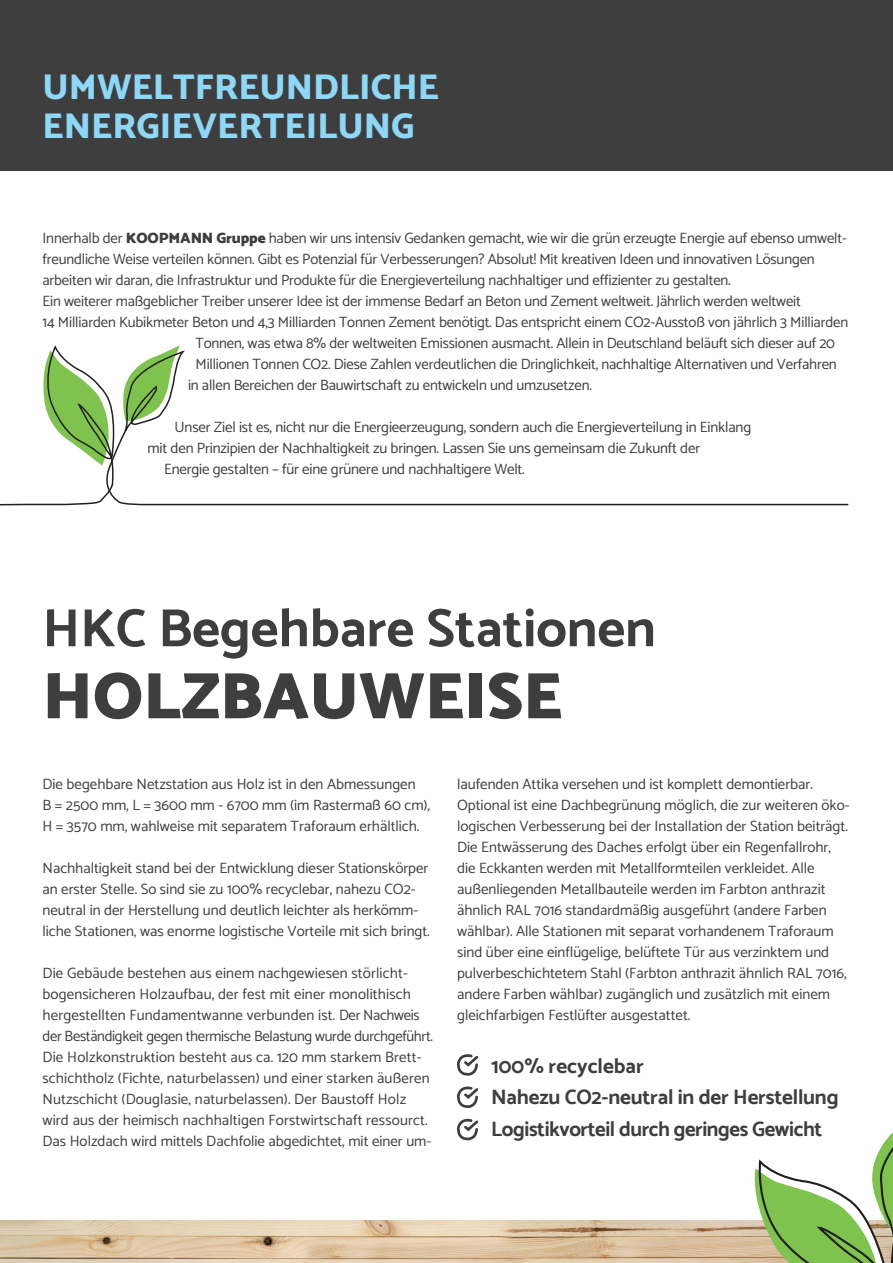
<style>
.page{position:relative;width:893px;height:1263px;background:#fff}
.page>*{position:absolute;margin:0;border:0;box-sizing:border-box;transform-origin:0 0}
.t1{font:900 66px "Catamaran";color:#3e3e3f}
.t2{font:700 54px "Catamaran";color:#3e3e3f}
.t3{font:800 36px/39px "Catamaran";color:#8dd7f7}
.t4{font:700 21px/31.5px "Catamaran";letter-spacing:-.01em;color:#3e3e3f}
.t5{font:15px/21px "Catamaran";color:#3e3e3f}
.s1{font-weight:900}
</style>
<div class="page">
<div style="left:0;top:0;width:893px;height:170px;background:#3e3e3f"></div>
<img style="left:0;top:1220px;width:751px;height:43px">
<svg style="left:180px;top:350px;width:669px;height:156px"></svg>
<svg style="left:0;top:345px;width:180px;height:161px"></svg>
<svg style="left:457px;top:1054px;width:22px;height:22px"></svg>
<svg style="left:457px;top:1086px;width:22px;height:22px"></svg>
<svg style="left:457px;top:1118px;width:22px;height:23px"></svg>
<svg style="left:751px;top:1132px;width:142px;height:131px"></svg>
<h3 class="t3" style="left:43px;top:67px;width:398px">UMWELTFREUNDLICHE<br>ENERGIEVERTEILUNG</h3>
<p class="t5" style="left:43px;top:227px;width:806px">Innerhalb der <span class="s1">KOOPMANN Gruppe</span> haben wir uns intensiv Gedanken gemacht, wie wir die grün erzeugte Energie auf ebenso umwelt-</p>
<p class="t5" style="left:43px;top:248px;width:774px">freundliche Weise verteilen können. Gibt es Potenzial für Verbesserungen? Absolut! Mit kreativen Ideen und innovativen Lösungen</p>
<p class="t5" style="left:43px;top:269px;width:690px">arbeiten wir daran, die Infrastruktur und Produkte für die Energieverteilung nachhaltiger und effizienter zu gestalten.</p>
<p class="t5" style="left:43px;top:290px;width:760px">Ein weiterer maßgeblicher Treiber unserer Idee ist der immense Bedarf an Beton und Zement weltweit. Jährlich werden weltweit</p>
<p class="t5" style="left:43px;top:311px;width:807px">14 Milliarden Kubikmeter Beton und 4,3 Milliarden Tonnen Zement benötigt. Das entspricht einem CO2-Ausstoß von jährlich 3 Milliarden</p>
<p class="t5" style="left:196px;top:332px;width:641px">Tonnen, was etwa 8% der weltweiten Emissionen ausmacht. Allein in Deutschland beläuft sich dieser auf 20</p>
<p class="t5" style="left:196px;top:353px;width:643px">Millionen Tonnen CO2. Diese Zahlen verdeutlichen die Dringlichkeit, nachhaltige Alternativen und Verfahren</p>
<p class="t5" style="left:188px;top:374px;width:405px">in allen Bereichen der Bauwirtschaft zu entwickeln und umzusetzen.</p>
<p class="t5" style="left:175px;top:416px;width:578px">Unser Ziel ist es, nicht nur die Energieerzeugung, sondern auch die Energieverteilung in Einklang</p>
<p class="t5" style="left:148px;top:437px;width:554px">mit den Prinzipien der Nachhaltigkeit zu bringen. Lassen Sie uns gemeinsam die Zukunft der</p>
<p class="t5" style="left:164px;top:458px;width:362px">Energie gestalten – für eine grünere und nachhaltigere Welt.</p>
<h2 class="t2" style="left:43px;top:587px;width:615px">HKC Begehbare Stationen</h2>
<h1 class="t1" style="left:43px;top:646px;width:521px">HOLZBAUWEISE</h1>
<p class="t5" style="left:43px;top:773px;width:389px">Die begehbare Netzstation aus Holz ist in den Abmessungen<br>B = 2500 mm, L = 3600 mm - 6700 mm (im Rastermaß 60 cm),<br>H = 3570 mm, wahlweise mit separatem Traforaum erhältlich.</p>
<p class="t5" style="left:43px;top:857px;width:389px">Nachhaltigkeit stand bei der Entwicklung dieser Stationskörper an erster Stelle. So sind sie zu 100% recyclebar, nahezu CO2- neutral in der Herstellung und deutlich leichter als herkömm&shy;liche Stationen, was enorme logistische Vorteile mit sich bringt.</p>
<p class="t5" style="left:43px;top:962px;width:392px">Die Gebäude bestehen aus einem nachgewiesen störlicht&shy;bogensicheren Holzaufbau, der fest mit einer monolithisch hergestellten Fundamentwanne verbunden ist. Der Nachweis der Beständigkeit gegen thermische Belastung wurde durchgeführt.<br>Die Holzkonstruktion besteht aus ca. 120 mm starkem Brett&shy;schichtholz (Fichte, naturbelassen) und einer starken äußeren Nutzschicht (Douglasie, naturbelassen). Der Baustoff Holz wird aus der heimisch nachhaltigen Forstwirtschaft ressourct.<br>Das Holzdach wird mittels Dachfolie abgedichtet, mit einer um-</p>
<p class="t5" style="left:457px;top:773px;width:394px">laufenden Attika versehen und ist komplett demontierbar.<br>Optional ist eine Dachbegrünung möglich, die zur weiteren öko&shy;logischen Verbesserung bei der Installation der Station beiträgt.<br>Die Entwässerung des Daches erfolgt über ein Regenfallrohr, die Eckkanten werden mit Metallformteilen verkleidet. Alle außenliegenden Metallbauteile werden im Farbton anthrazit ähnlich RAL 7016 standardmäßig ausgeführt (andere Farben wählbar). Alle Stationen mit separat vorhandenem Traforaum sind über eine einflügelige, belüftete Tür aus verzinktem und pulverbeschichtetem Stahl (Farbton anthrazit ähnlich RAL 7016, andere Farben wählbar) zugänglich und zusätzlich mit einem gleichfarbigen Festlüfter ausgestattet.</p>
<h3 class="t4" style="left:491px;top:1049px;width:349px">100% recyclebar<br>Nahezu CO2-neutral in der Herstellung<br>Logistikvorteil durch geringes Gewicht</h3>
</div>
